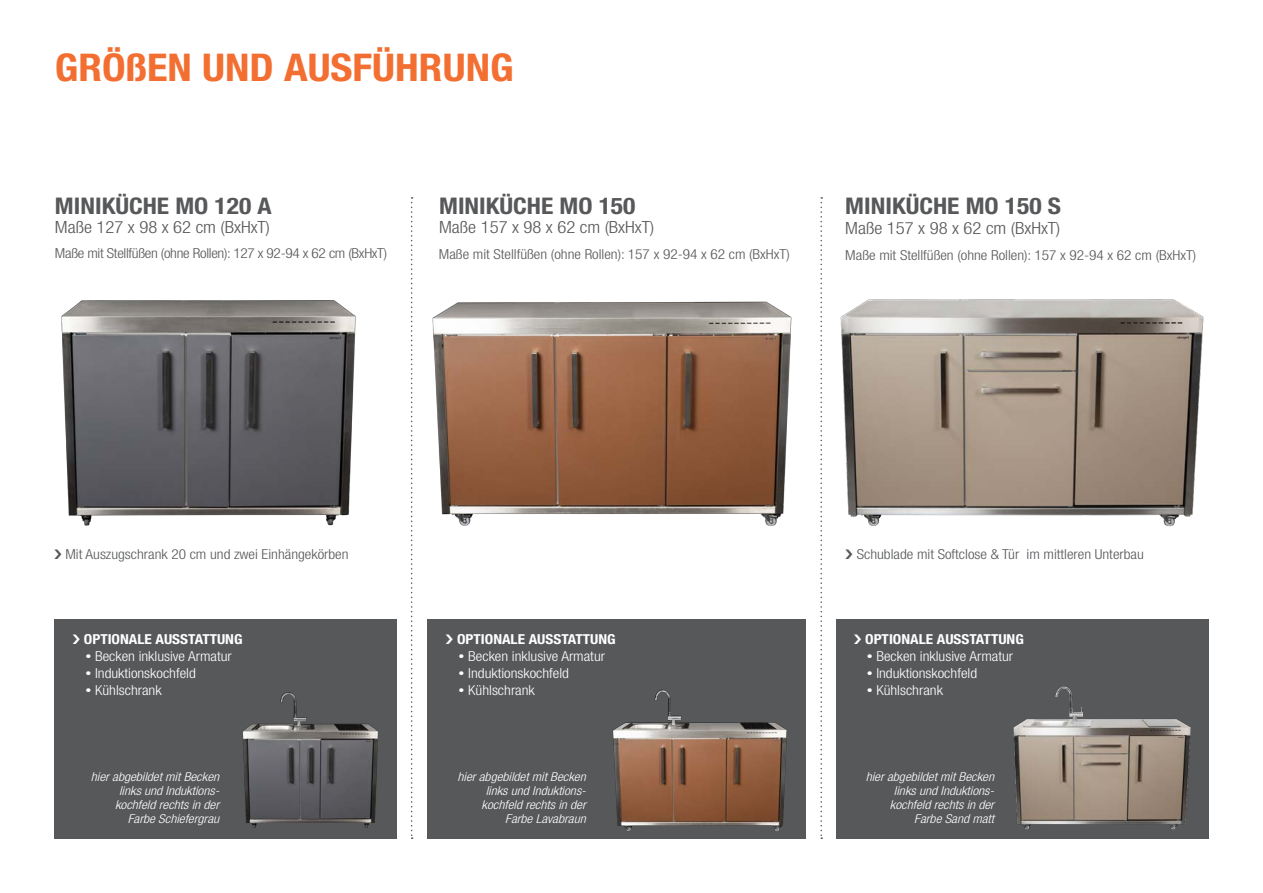
<style>
.page{position:relative;width:1263px;height:893px;background:#fff}
.page>*{position:absolute;margin:0;border:0;box-sizing:border-box;transform-origin:0 0}
.t1{font:700 condensed 38.25px "Helvetica Neue LT Std";color:#f36e31;scale:1.11 1}
.t2{font:700 condensed 22.95px "Helvetica Neue LT Std";color:#57585a;scale:1.11 1}
.t3{font:300 condensed 16.8px "Helvetica Neue LT Std";color:#57585a;scale:1.11 1}
.t4{font:300 condensed 13.8px "Helvetica Neue LT Std";color:#57585a;scale:1.11 1}
.t5{font:300 condensed 13.8px "Helvetica Neue LT Std";color:#fff;scale:1.11 1}
.t6{font:700 condensed 13.8px "Helvetica Neue LT Std";color:#fff;scale:1.11 1}
.t7{font:300 condensed 13.8px "Helvetica Neue LT Std";letter-spacing:-.02em;color:#57585a;scale:1.11 1}
.t8{font:italic 300 condensed 12.3px/13.8px "Helvetica Neue LT Std";color:#fff;text-align:right;scale:1.11 1}
.s1{font-size:10.65px}
</style>
<div class="page">
<svg style="left:411px;top:197px;width:2px;height:642px"></svg>
<svg style="left:820px;top:197px;width:2px;height:642px"></svg>
<div style="left:54px;top:619px;width:342px;height:219px;background:#57585a"></div>
<img style="left:243px;top:692px;width:135px;height:136px">
<img style="left:61px;top:300px;width:295px;height:226px">
<img style="left:432px;top:301px;width:360px;height:225px">
<div style="left:427px;top:619px;width:379px;height:220px;background:#57585a"></div>
<img style="left:613px;top:689px;width:174px;height:142px">
<img style="left:840px;top:299px;width:364px;height:228px">
<div style="left:837px;top:619px;width:372px;height:220px;background:#57585a"></div>
<img style="left:1013px;top:686px;width:178px;height:144px">
<p class="t1" style="left:55px;top:45px;width:415px">GRÖßEN UND AUSFÜHRUNG</p>
<p class="t2" style="left:55px;top:191px;width:197px">MINIKÜCHE MO 120 A</p>
<p class="t3" style="left:55px;top:218px;width:195px">Maße 127 x 98 x 62 cm (BxHxT)</p>
<p class="t7" style="left:55px;top:245px;width:301px">Maße mit Stellfüßen (ohne Rollen): 127 x 92-94 x 62 cm (BxHxT)</p>
<p class="t2" style="left:439px;top:191px;width:178px">MINIKÜCHE MO 150</p>
<p class="t3" style="left:439px;top:218px;width:195px">Maße 157 x 98 x 62 cm (BxHxT)</p>
<p class="t4" style="left:439px;top:246px;width:318px">Maße mit Stellfüßen (ohne Rollen): 157 x 92-94 x 62 cm (BxHxT)</p>
<p class="t2" style="left:845px;top:192px;width:196px">MINIKÜCHE MO 150 S</p>
<p class="t3" style="left:845px;top:218px;width:195px">Maße 157 x 98 x 62 cm (BxHxT)</p>
<p class="t4" style="left:845px;top:248px;width:318px">Maße mit Stellfüßen (ohne Rollen): 157 x 92-94 x 62 cm (BxHxT)</p>
<p class="t4" style="left:65px;top:546px;width:257px">Mit Auszugschrank 20 cm und zwei Einhängekörben</p>
<p class="t6" style="left:84px;top:631px;width:144px">OPTIONALE AUSSTATTUNG</p>
<p class="t5" style="left:85px;top:648px;width:133px"><span class="s1">•</span> Becken inklusive Armatur</p>
<p class="t5" style="left:85px;top:665px;width:101px"><span class="s1">•</span> Induktionskochfeld</p>
<p class="t5" style="left:85px;top:682px;width:70px"><span class="s1">•</span> Kühlschrank</p>
<p class="t8" style="left:91px;top:770px;width:117px">hier abgebildet mit Becken links und Induktions-</p>
<p class="t8" style="left:115px;top:798px;width:95px">kochfeld rechts in der<br>Farbe Schiefergrau</p>
<p class="t6" style="left:457px;top:631px;width:144px">OPTIONALE AUSSTATTUNG</p>
<p class="t5" style="left:459px;top:648px;width:133px"><span class="s1">•</span> Becken inklusive Armatur</p>
<p class="t5" style="left:459px;top:665px;width:101px"><span class="s1">•</span> Induktionskochfeld</p>
<p class="t5" style="left:459px;top:682px;width:70px"><span class="s1">•</span> Kühlschrank</p>
<p class="t8" style="left:457px;top:770px;width:117px">hier abgebildet mit Becken links und Induktions-</p>
<p class="t8" style="left:482px;top:798px;width:95px">kochfeld rechts in der<br>Farbe Lavabraun</p>
<p class="t4" style="left:857px;top:546px;width:260px">Schublade mit Softclose &amp; Tür im mittleren Unterbau</p>
<p class="t6" style="left:865px;top:631px;width:144px">OPTIONALE AUSSTATTUNG</p>
<p class="t5" style="left:867px;top:648px;width:133px"><span class="s1">•</span> Becken inklusive Armatur</p>
<p class="t5" style="left:867px;top:665px;width:101px"><span class="s1">•</span> Induktionskochfeld</p>
<p class="t5" style="left:867px;top:682px;width:70px"><span class="s1">•</span> Kühlschrank</p>
<p class="t8" style="left:866px;top:770px;width:117px">hier abgebildet mit Becken links und Induktions-</p>
<p class="t8" style="left:890px;top:798px;width:95px">kochfeld rechts in der<br>Farbe Sand matt</p>
</div>
